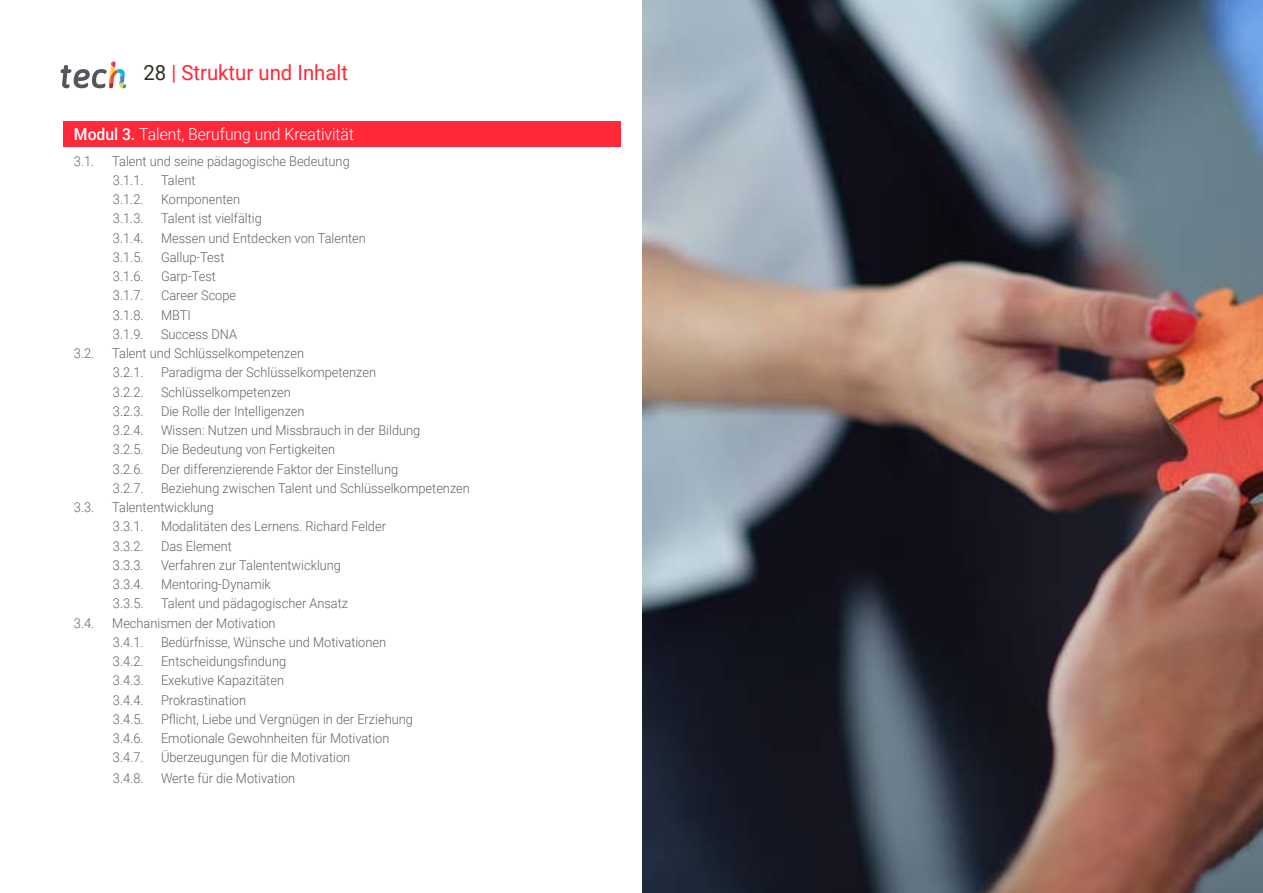
<style>
.page{position:relative;width:1263px;height:893px;background:#fff}
.page>*{position:absolute;margin:0;border:0;box-sizing:border-box;transform-origin:0 0}
.t1{font:21px "Roboto";color:#ff293a}
.t2{font:300 16.5px "Roboto";color:#fff;scale:.95 1}
.t3{font:300 13.5px/19.2px "Roboto";color:#61646a;scale:.95 1}
.s1{color:#312e20}
.s2{font-weight:500}
</style>
<div class="page">
<div style="left:63px;top:121px;width:558px;height:25px;background:#ff293a"></div>
<svg style="left:61px;top:62px;width:65px;height:27px"></svg>
<img style="left:642px;top:0;width:621px;height:893px">
<h1 class="t1" style="left:144px;top:57px;width:206px"><span class="s1">28</span> | Struktur und Inhalt</h1>
<p class="t2" style="left:74px;top:123px;width:296px"><span class="s2">Modul 3.</span> Talent, Berufung und Kreativität</p>
<p class="t3" style="left:74px;top:151px;width:23px">3.1.</p>
<p class="t3" style="left:112px;top:151px;width:251px">Talent und seine pädagogische Bedeutung<br>3.1.1.</p>
<p class="t3" style="left:161px;top:170px;width:38px">Talent</p>
<p class="t3" style="left:113px;top:189px;width:34px">3.1.2.</p>
<p class="t3" style="left:161px;top:189px;width:85px">Komponenten</p>
<p class="t3" style="left:113px;top:208px;width:34px">3.1.3.</p>
<p class="t3" style="left:161px;top:208px;width:108px">Talent ist vielfältig</p>
<p class="t3" style="left:113px;top:228px;width:34px">3.1.4.</p>
<p class="t3" style="left:161px;top:228px;width:217px">Messen und Entdecken von Talenten</p>
<p class="t3" style="left:113px;top:247px;width:34px">3.1.5.</p>
<p class="t3" style="left:161px;top:247px;width:68px">Gallup-Test</p>
<p class="t3" style="left:113px;top:266px;width:34px">3.1.6.</p>
<p class="t3" style="left:161px;top:266px;width:59px">Garp-Test</p>
<p class="t3" style="left:113px;top:285px;width:34px">3.1.7.</p>
<p class="t3" style="left:161px;top:285px;width:81px">Career Scope</p>
<p class="t3" style="left:113px;top:305px;width:34px">3.1.8.</p>
<p class="t3" style="left:161px;top:305px;width:33px">MBTI</p>
<p class="t3" style="left:113px;top:324px;width:34px">3.1.9.</p>
<p class="t3" style="left:161px;top:324px;width:82px">Success DNA</p>
<p class="t3" style="left:74px;top:343px;width:23px">3.2.</p>
<p class="t3" style="left:112px;top:343px;width:203px">Talent und Schlüsselkompetenzen<br>3.2.1.</p>
<p class="t3" style="left:161px;top:362px;width:228px">Paradigma der Schlüsselkompetenzen</p>
<p class="t3" style="left:113px;top:382px;width:34px">3.2.2.</p>
<p class="t3" style="left:161px;top:382px;width:138px">Schlüsselkompetenzen</p>
<p class="t3" style="left:113px;top:401px;width:34px">3.2.3.</p>
<p class="t3" style="left:161px;top:401px;width:153px">Die Rolle der Intelligenzen</p>
<p class="t3" style="left:113px;top:420px;width:34px">3.2.4.</p>
<p class="t3" style="left:161px;top:420px;width:274px">Wissen: Nutzen und Missbrauch in der Bildung</p>
<p class="t3" style="left:113px;top:439px;width:34px">3.2.5.</p>
<p class="t3" style="left:161px;top:439px;width:185px">Die Bedeutung von Fertigkeiten</p>
<p class="t3" style="left:113px;top:459px;width:34px">3.2.6.</p>
<p class="t3" style="left:161px;top:459px;width:251px">Der differenzierende Faktor der Einstellung</p>
<p class="t3" style="left:113px;top:478px;width:34px">3.2.7.</p>
<p class="t3" style="left:161px;top:478px;width:327px">Beziehung zwischen Talent und Schlüsselkompetenzen</p>
<p class="t3" style="left:74px;top:497px;width:23px">3.3.</p>
<p class="t3" style="left:112px;top:497px;width:109px">Talententwicklung<br>3.3.1.</p>
<p class="t3" style="left:161px;top:516px;width:238px">Modalitäten des Lernens. Richard Felder</p>
<p class="t3" style="left:113px;top:536px;width:34px">3.3.2.</p>
<p class="t3" style="left:161px;top:536px;width:76px">Das Element</p>
<p class="t3" style="left:113px;top:555px;width:34px">3.3.3.</p>
<p class="t3" style="left:161px;top:555px;width:191px">Verfahren zur Talententwicklung</p>
<p class="t3" style="left:113px;top:574px;width:34px">3.3.4.</p>
<p class="t3" style="left:161px;top:574px;width:117px">Mentoring-Dynamik</p>
<p class="t3" style="left:113px;top:593px;width:34px">3.3.5.</p>
<p class="t3" style="left:161px;top:593px;width:199px">Talent und pädagogischer Ansatz</p>
<p class="t3" style="left:74px;top:613px;width:23px">3.4.</p>
<p class="t3" style="left:112px;top:613px;width:174px">Mechanismen der Motivation<br>3.4.1.</p>
<p class="t3" style="left:161px;top:632px;width:239px">Bedürfnisse, Wünsche und Motivationen</p>
<p class="t3" style="left:113px;top:651px;width:34px">3.4.2.</p>
<p class="t3" style="left:161px;top:651px;width:133px">Entscheidungsfindung</p>
<p class="t3" style="left:113px;top:670px;width:34px">3.4.3.</p>
<p class="t3" style="left:161px;top:670px;width:131px">Exekutive Kapazitäten</p>
<p class="t3" style="left:113px;top:690px;width:34px">3.4.4.</p>
<p class="t3" style="left:161px;top:690px;width:91px">Prokrastination</p>
<p class="t3" style="left:113px;top:709px;width:34px">3.4.5.</p>
<p class="t3" style="left:161px;top:709px;width:267px">Pflicht, Liebe und Vergnügen in der Erziehung</p>
<p class="t3" style="left:113px;top:728px;width:34px">3.4.6.</p>
<p class="t3" style="left:161px;top:728px;width:242px">Emotionale Gewohnheiten für Motivation</p>
<p class="t3" style="left:113px;top:747px;width:34px">3.4.7.</p>
<p class="t3" style="left:161px;top:747px;width:201px">Überzeugungen für die Motivation</p>
<p class="t3" style="left:113px;top:768px;width:34px">3.4.8.</p>
<p class="t3" style="left:161px;top:768px;width:143px">Werte für die Motivation</p>
</div>
